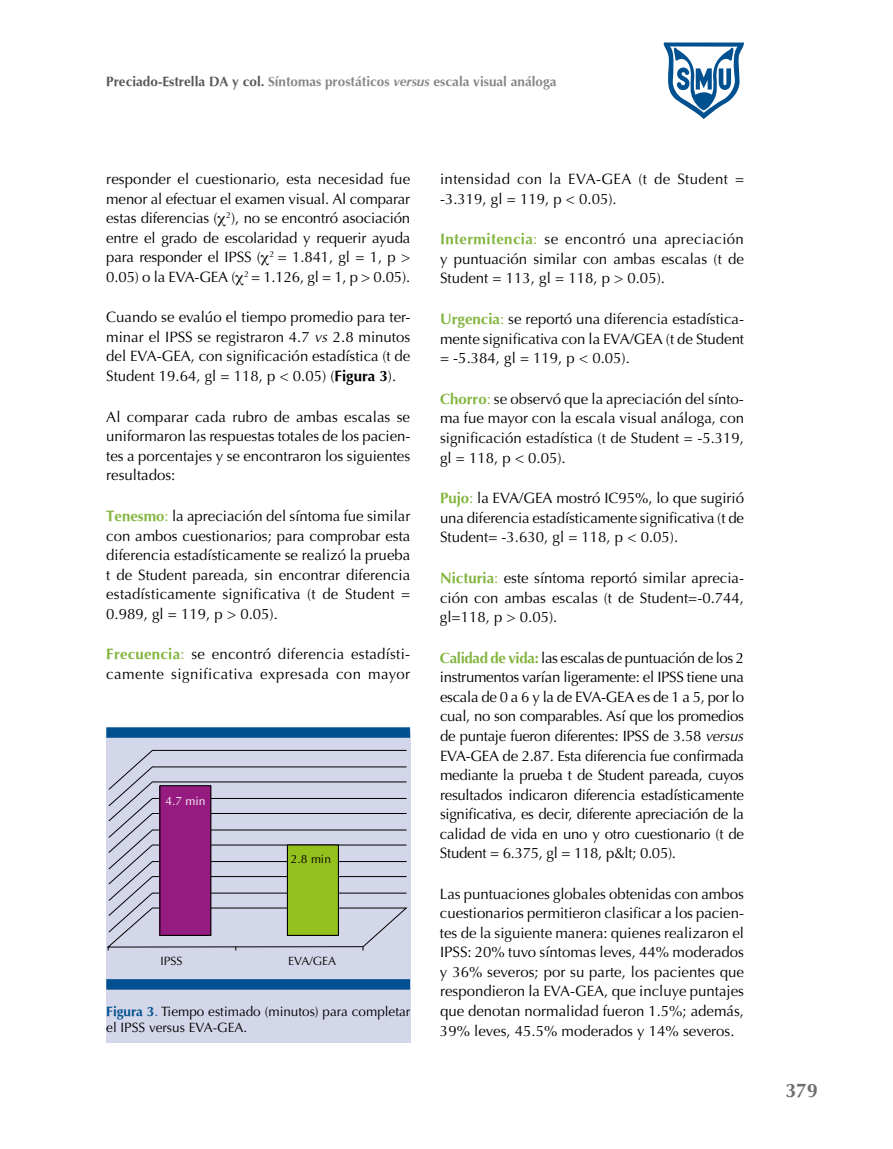
<style>
.page{position:relative;width:893px;height:1149px;background:#fff}
.page>*{position:absolute;margin:0;border:0;box-sizing:border-box;transform-origin:0 0}
.t1{font:700 19.5px "Optima";color:#706f6f}
.t2{font:15px/19.5px "Optima";color:#000;text-align:justify}
.t3{font:15px/19.5px "Optima";letter-spacing:.025em;color:#000}
.t4{font:700 13.5px "Optima";color:#878787}
.t5{font:13.5px/16.5px "Optima";color:#000}
.t6{font:12px "Optima";color:#000}
.t7{font:12px "Optima";color:#fff}
.s1{color:#575756}
.s2{font-style:italic}
.s3{font-weight:700}
.s4{font-weight:700;color:#83b540}
.s5{color:#83b540}
.s6{font-weight:700;color:#015190}
.s7{color:#015190}
</style>
<div class="page">
<div style="left:106px;top:732px;width:304px;height:310px;background:#d4d7e9"></div>
<div style="left:106px;top:978px;width:304px;height:11px;background:#015190"></div>
<div style="left:106px;top:727px;width:304px;height:10px;background:#015190"></div>
<svg style="left:107px;top:749px;width:301px;height:201px"></svg>
<svg style="left:663px;top:42px;width:81px;height:77px"></svg>
<p class="t4" style="left:106px;top:74px;width:452px"><span class="s1">Preciado-Estrella DA y col.</span> Síntomas prostáticos <span class="s2">versus</span> escala visual análoga</p>
<p class="t2" style="left:106px;top:169px;width:306px">responder el cuestionario, esta necesidad fue menor al efectuar el examen visual. Al comparar estas diferencias ( <sup>2</sup>), no se encontró asociación entre el grado de escolaridad y requerir ayuda para responder el IPSS ( <sup>2</sup> = 1.841, gl = 1, p &gt; 0.05) o la EVA-GEA ( <sup>2</sup> = 1.126, gl = 1, p &gt; 0.05).</p>
<p class="t2" style="left:106px;top:307px;width:306px">Cuando se evalúo el tiempo promedio para ter&shy;minar el IPSS se registraron 4.7 <span class="s2">vs</span> 2.8 minutos del EVA-GEA, con significación estadística (t de Student 19.64, gl = 118, p &lt; 0.05) (<span class="s3">Figura 3</span>).</p>
<p class="t2" style="left:106px;top:407px;width:306px">Al comparar cada rubro de ambas escalas se uniformaron las respuestas totales de los pacien&shy;tes a porcentajes y se encontraron los siguientes resultados:</p>
<p class="t2" style="left:106px;top:506px;width:306px"><span class="s4">Tenesmo</span><span class="s5">:</span> la apreciación del síntoma fue similar con ambos cuestionarios; para comprobar esta diferencia estadísticamente se realizó la prueba t de Student pareada, sin encontrar diferencia estadísticamente significativa (t de Student = 0.989, gl = 119, p &gt; 0.05).</p>
<p class="t2" style="left:106px;top:644px;width:305px"><span class="s4">Frecuencia</span><span class="s5">:</span> se encontró diferencia estadísti&shy;camente significativa expresada con mayor</p>
<p class="t7" style="left:165px;top:794px;width:42px">4.7 min</p>
<p class="t6" style="left:291px;top:852px;width:42px">2.8 min</p>
<p class="t6" style="left:160px;top:953px;width:24px">IPSS</p>
<p class="t6" style="left:288px;top:953px;width:50px">EVA/GEA</p>
<p class="t5" style="left:106px;top:1002px;width:306px"><span class="s6">Figura 3</span><span class="s7">.</span> Tiempo estimado (minutos) para completar el IPSS versus EVA-GEA.</p>
<p class="t3" style="left:440px;top:169px;width:306px">intensidad con la EVA-GEA (t de Student = -3.319, gl = 119, p &lt; 0.05).</p>
<p class="t2" style="left:440px;top:229px;width:305px"><span class="s4">Intermitencia</span><span class="s5">:</span> se encontró una apreciación y puntuación similar con ambas escalas (t de Student = 113, gl = 118, p &gt; 0.05).</p>
<p class="t2" style="left:440px;top:309px;width:306px"><span class="s4">Urgencia</span><span class="s5">:</span> se reportó una diferencia estadística&shy;mente significativa con la EVA/GEA (t de Student = -5.384, gl = 119, p &lt; 0.05).</p>
<p class="t2" style="left:440px;top:389px;width:306px"><span class="s4">Chorro</span><span class="s5">:</span> se observó que la apreciación del sínto&shy;ma fue mayor con la escala visual análoga, con significación estadística (t de Student = -5.319, gl = 118, p &lt; 0.05).</p>
<p class="t2" style="left:440px;top:488px;width:306px"><span class="s4">Pujo</span><span class="s5">:</span> la EVA/GEA mostró IC95%, lo que sugirió una diferencia estadísticamente significativa (t de Student= -3.630, gl = 118, p &lt; 0.05).</p>
<p class="t2" style="left:440px;top:568px;width:306px"><span class="s4">Nicturia</span><span class="s5">:</span> este síntoma reportó similar aprecia&shy;ción con ambas escalas (t de Student=-0.744, gl=118, p &gt; 0.05).</p>
<p class="t2" style="left:440px;top:648px;width:306px"><span class="s4">Calidad de vida:</span> las escalas de puntuación de los 2 instrumentos varían ligeramente: el IPSS tiene una escala de 0 a 6 y la de EVA-GEA es de 1 a 5, por lo cual, no son comparables. Así que los promedios de puntaje fueron diferentes: IPSS de 3.58 <span class="s2">versus </span>EVA-GEA de 2.87. Esta diferencia fue confirmada mediante la prueba t de Student pareada, cuyos resultados indicaron diferencia estadísticamente significativa, es decir, diferente apreciación de la calidad de vida en uno y otro cuestionario (t de Student = 6.375, gl = 118, p&amp;lt; 0.05).</p>
<p class="t2" style="left:440px;top:884px;width:306px">Las puntuaciones globales obtenidas con ambos cuestionarios permitieron clasificar a los pacien&shy;tes de la siguiente manera: quienes realizaron el IPSS: 20% tuvo síntomas leves, 44% moderados y 36% severos; por su parte, los pacientes que respondieron la EVA-GEA, que incluye puntajes que denotan normalidad fueron 1.5%; además, 39% leves, 45.5% moderados y 14% severos.</p>
<h1 class="t1" style="left:785px;top:1079px;width:34px">379</h1>
</div>
